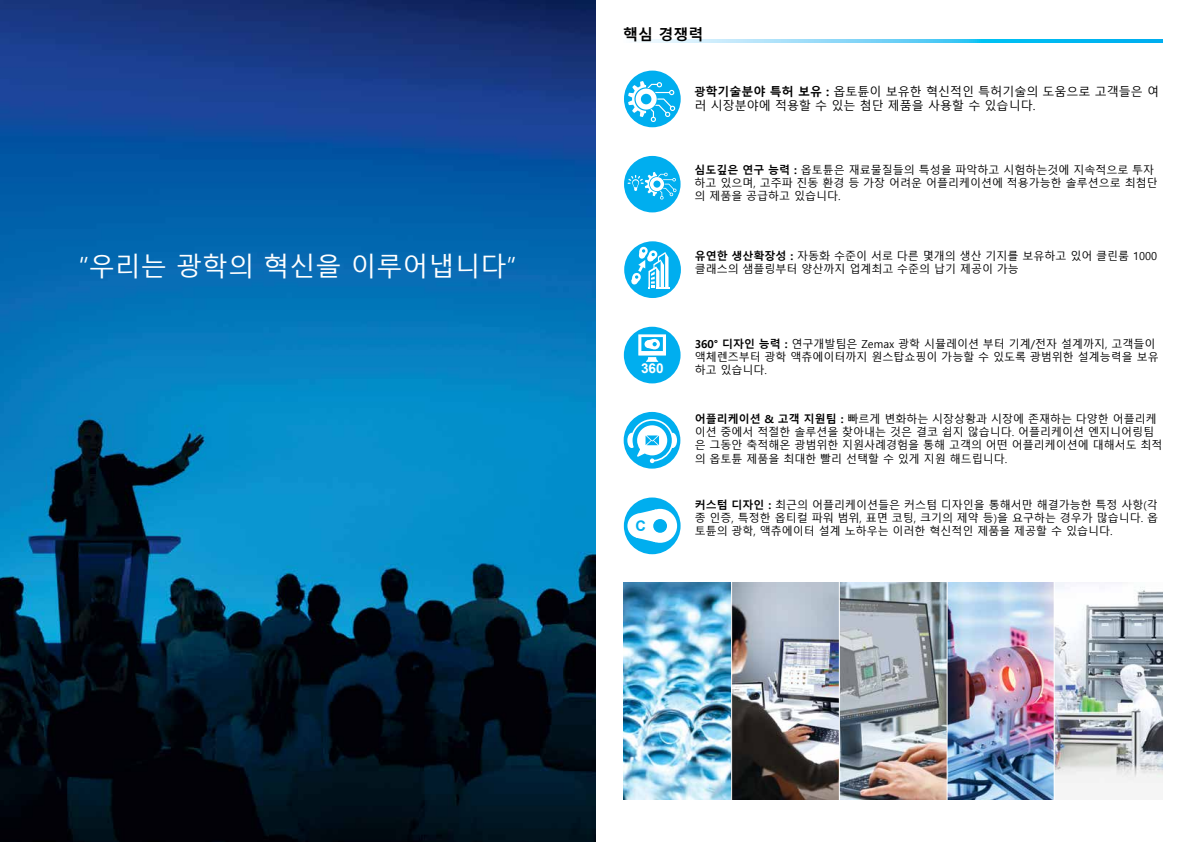
<style>
.page{position:relative;width:1191px;height:842px;background:#fff}
.page>*{position:absolute;margin:0;border:0;box-sizing:border-box;transform-origin:0 0}
.t1{font:26px "Malgun Gothic";color:#fff}
.t2{font:700 15px "Malgun Gothic";color:#000}
.t3{font:700 14.6px "Arial";color:#00aeef}
.t4{font:700 13.6px "Arial";color:#fff}
.t5{font:12px/14.4px "Malgun Gothic";color:#000}
.t6{font:11px/13.2px "Malgun Gothic";color:#000}
.s1{font-weight:700;font-size:11px}
.s2{font-weight:700}
</style>
<div class="page">
<div style="left:624px;top:71px;width:56px;height:56px;background:#00aeef;border-radius:50%"></div>
<svg style="left:628px;top:81px;width:47px;height:41px"></svg>
<div style="left:624px;top:156px;width:56px;height:56px;background:#00aeef;border-radius:50%"></div>
<svg style="left:627px;top:172px;width:49px;height:28px"></svg>
<div style="left:624px;top:241px;width:57px;height:57px;background:#00aeef;border-radius:50%"></div>
<svg style="left:631px;top:246px;width:38px;height:42px"></svg>
<div style="left:624px;top:327px;width:56px;height:56px;background:#00aeef;border-radius:50%"></div>
<svg style="left:638px;top:334px;width:28px;height:28px"></svg>
<div style="left:624px;top:497px;width:56px;height:57px;background:#00aeef;border-radius:50%"></div>
<div style="left:627px;top:513px;width:25px;height:25px;background:#fff;border-radius:50%"></div>
<svg style="left:636px;top:509px;width:41px;height:34px"></svg>
<div style="left:623px;top:412px;width:57px;height:57px;background:#00aeef;border-radius:50%"></div>
<svg style="left:627px;top:419px;width:50px;height:44px"></svg>
<svg style="left:637px;top:40px;width:525px;height:3px;background:#63d0f6"></svg>
<img style="left:0;top:0;width:595px;height:842px">
<img style="left:624px;top:583px;width:538px;height:216px">
<hr style="left:731px;top:580px;width:1px;height:222px;background:#fff">
<hr style="left:839px;top:581px;width:1px;height:222px;background:#fff">
<hr style="left:946px;top:580px;width:1px;height:221px;background:#fff">
<hr style="left:1053px;top:580px;width:1px;height:222px;background:#fff">
<h1 class="t1" style="left:79px;top:252px;width:439px">“우리는 광학의 혁신을 이루어냅니다”</h1>
<h2 class="t2" style="left:623px;top:26px;width:82px">핵심 경쟁력</h2>
<p class="t5" style="left:694px;top:85px;width:466px"><span class="s1">광</span><span class="s2">학기술분야 특허 보유 :</span> 옵토튠이 보유한 혁신적인 특허기술의 도움으로 고객들은 여 러 시장분야에 적용할 수 있는 첨단 제품을 사용할 수 있습니다.</p>
<p class="t6" style="left:694px;top:164px;width:465px"><span class="s2">심도깊은 연구 능력 :</span> 옵토튠은 재료물질들의 특성을 파악하고 시험하는것에 지속적으로 투자 하고 있으며, 고주파 진동 환경 등 가장 어려운 어플리케이션에 적용가능한 솔루션으로 최첨단 의 제품을 공급하고 있습니다.</p>
<p class="t4" style="left:641px;top:360px;width:24px">360</p>
<h3 class="t3" style="left:635px;top:516px;width:12px">C</h3>
<p class="t6" style="left:694px;top:250px;width:464px"><span class="s2">유연한 생산확장성 :</span> 자동화 수준이 서로 다른 몇개의 생산 기지를 보유하고 있어 클린룸 1000 클래스의 샘플링부터 양산까지 업계최고 수준의 납기 제공이 가능</p>
<p class="t6" style="left:694px;top:337px;width:465px"><span class="s2">360° 디자인 능력 :</span> 연구개발팀은 Zemax 광학 시뮬레이션 부터 기계/전자 설계까지, 고객들이 액체렌즈부터 광학 액츄에이터까지 원스탑쇼핑이 가능할 수 있도록 광범위한 설계능력을 보유 하고 있습니다.</p>
<p class="t6" style="left:694px;top:413px;width:469px"><span class="s2">어플리케이션 &amp; 고객 지원팀 :</span> 빠르게 변화하는 시장상황과 시장에 존재하는 다양한 어플리케 이션 중에서 적절한 솔루션을 찾아내는 것은 결코 쉽지 않습니다. 어플리케이션 엔지니어링팀 은 그동안 축적해온 광범위한 지원사례경험을 통해 고객의 어떤 어플리케이션에 대해서도 최적 의 옵토튠 제품을 최대한 빨리 선택할 수 있게 지원 해드립니다.</p>
<p class="t6" style="left:694px;top:498px;width:465px;text-align:justify"><span class="s2">커스텀 디자인 :</span> 최근의 어플리케이션들은 커스텀 디자인을 통해서만 해결가능한 특정 사항(각 종 인증, 특정한 옵티컬 파워 범위, 표면 코팅, 크기의 제약 등)을 요구하는 경우가 많습니다. 옵 토튠의 광학, 액츄에이터 설계 노하우는 이러한 혁신적인 제품을 제공할 수 있습니다.</p>
</div>
